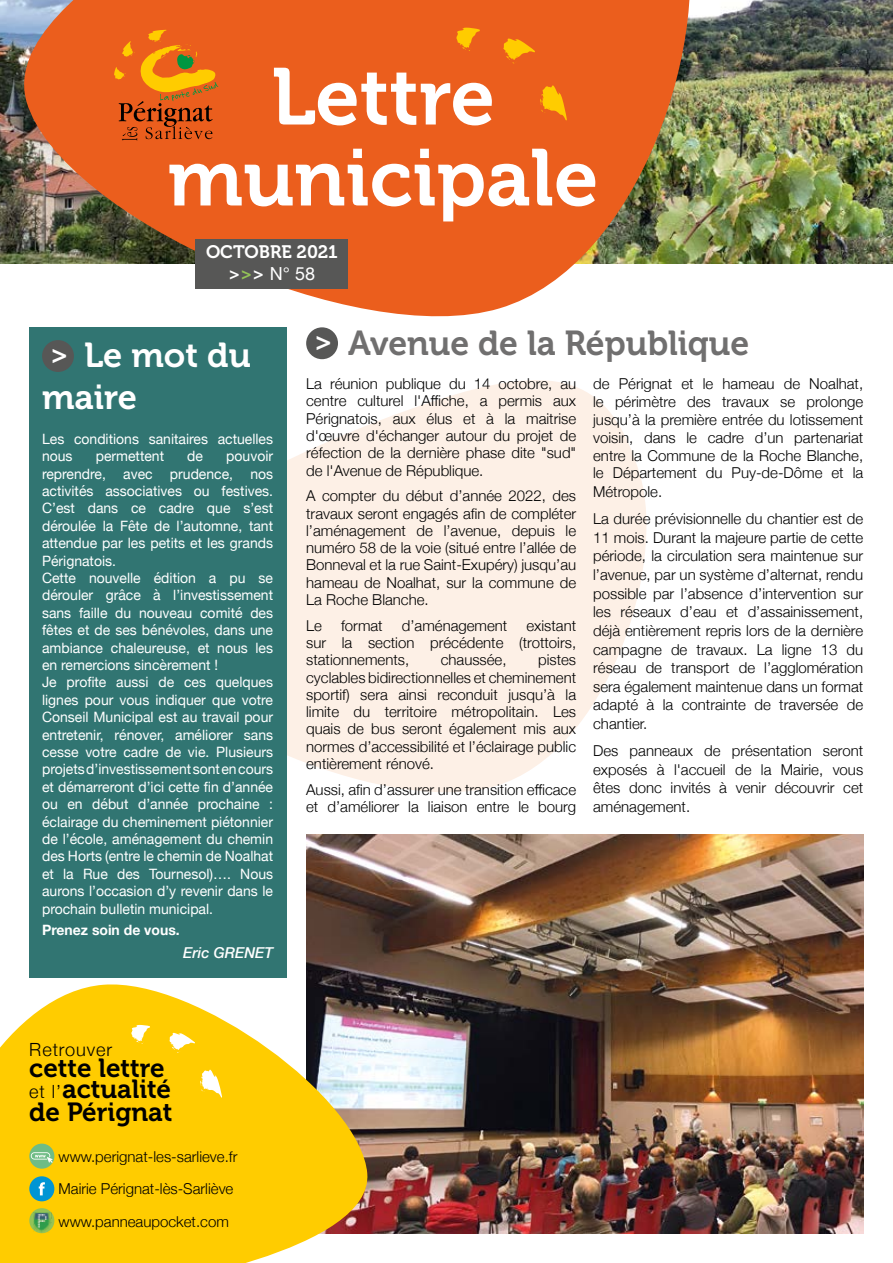
<style>
.page{position:relative;width:893px;height:1263px;background:#fff}
.page>*{position:absolute;margin:0;border:0;box-sizing:border-box;transform-origin:0 0}
.t1{font:79.95px/81px "Museo 700";color:#fff;text-align:center}
.t2{font:34.5px "Museo 700";color:#706f6f}
.t3{font:34.5px/41.7px "Museo 700";color:#fff}
.t4{font:26.1px/21.9px "Museo 700";color:#000}
.t5{font:300 18.15px "Helvetica Neue";letter-spacing:.05em;color:#000}
.t6{font:18px "Museo 700";color:#fff}
.t7{font:18px "Helvetica Neue";color:#fff}
.t8{font:300 15px/17.2px "Helvetica Neue";color:#000;text-align:justify}
.t9{font:italic 500 15px "Helvetica Neue";color:#fff}
.t10{font:14.25px/17.4px "Helvetica Neue";color:#fff}
.t11{font:700 14.25px "Helvetica Neue";color:#fff}
.s1{font-family:"Museo 700"}
.s2{font-family:"Museo 700";color:#94c356}
.s3{font-size:27.75px}
.s4{font-size:27.75px;color:#fff}
.s5{font-family:"Helvetica Neue";font-weight:300;font-size:18.15px}
</style>
<div class="page">
<svg style="left:287px;top:380px;width:360px;height:412px;fill:#fdf0e6"></svg>
<img style="left:716px;top:0;width:177px;height:264px">
<div style="left:306px;top:327px;width:32px;height:32px;background:#575756;border-radius:50%"></div>
<div style="left:29px;top:327px;width:258px;height:651px;background:#317572"></div>
<div style="left:42px;top:340px;width:32px;height:32px;background:#575756;border-radius:50%"></div>
<svg style="left:0;top:0;width:716px;height:350px;fill:#eb5e1d"></svg>
<svg style="left:114px;top:30px;width:104px;height:111px;background:#d86917"></svg>
<svg style="left:540px;top:84px;width:27px;height:38px"></svg>
<svg style="left:502px;top:37px;width:33px;height:27px"></svg>
<svg style="left:454px;top:27px;width:26px;height:25px"></svg>
<div style="left:196px;top:239px;width:152px;height:49px;background:#575756"></div>
<img style="left:306px;top:834px;width:557px;height:399px">
<svg style="left:0;top:977px;width:373px;height:286px;background:#f2ca2f"></svg>
<svg style="left:200px;top:1069px;width:22px;height:29px"></svg>
<svg style="left:168px;top:1032px;width:27px;height:21px"></svg>
<svg style="left:129px;top:1025px;width:22px;height:20px"></svg>
<div style="left:29px;top:1143px;width:25px;height:26px;background:#6fbc85;border-radius:50%"></div>
<div style="left:29px;top:1176px;width:25px;height:25px;background:#0095d4;border-radius:50%"></div>
<svg style="left:39px;top:1182px;width:6px;height:13px"></svg>
<svg style="left:29px;top:1208px;width:25px;height:25px"></svg>
<svg style="left:31px;top:1152px;width:22px;height:11px"></svg>
<img style="left:33px;top:1212px;width:18px;height:20px">
<h1 class="t1" style="left:168px;top:57px;width:432px">Lettre municipale</h1>
<p class="t6" style="left:206px;top:242px;width:133px">OCTOBRE 2021</p>
<p class="t7" style="left:229px;top:260px;width:88px"><span class="s1">&gt;</span><span class="s2">&gt;</span><span class="s1">&gt;</span> N° 58</p>
<h2 class="t3" style="left:42px;top:335px;width:210px"><span class="s3">&gt;</span> Le mot du maire</h2>
<p class="t10" style="left:42px;top:431px;width:233px">Les conditions sanitaires actuelles nous</p>
<p class="t10" style="left:42px;top:448px;width:233px;text-indent:184px">pouvoir reprendre, avec prudence, nos activités associatives ou festives.<br>C’est dans ce cadre que s’est déroulée la Fête de l’automne, tant attendue par les petits et les grands<br>Pérignatois.<br>Cette nouvelle édition a pu se dérouler grâce à l’investissement sans faille du nouveau comité des fêtes et de ses bénévoles, dans une ambiance chaleureuse, et nous les en remercions sincèrement !<br>Je profite aussi de ces quelques lignes pour vous indiquer que votre<br>Conseil Municipal est au travail pour entretenir, rénover, améliorer sans cesse votre cadre de vie. Plusieurs projets d’investissement sont en cours et démarreront d’ici cette fin d’année ou en début d’année prochaine : éclairage du cheminement piétonnier de l’école, aménagement du chemin des Horts (entre le chemin de Noalhat et la Rue des Tournesol)…. Nous aurons l’occasion d’y revenir dans le prochain bulletin municipal.</p>
<p class="t11" style="left:42px;top:919px;width:139px">Prenez soin de vous.</p>
<p class="t9" style="left:183px;top:940px;width:91px">Eric GRENET</p>
<p class="t10" style="left:96px;top:448px;width:70px">permettent</p>
<p class="t10" style="left:187px;top:448px;width:17px">de</p>
<h2 class="t2" style="left:315px;top:324px;width:436px"><span class="s4">&gt;</span> Avenue de la République</h2>
<p class="t8" style="left:306px;top:374px;width:272px">La réunion publique du 14 octobre, au centre culturel l'Affiche, a permis aux Pérignatois, aux élus et à la maitrise d'œuvre d'échanger autour du projet de réfection de la dernière phase dite "sud" de l'Avenue de République.</p>
<p class="t8" style="left:306px;top:486px;width:272px">A compter du début d’année 2022, des travaux seront engagés afin de compléter l’aménagement de l’avenue, depuis le numéro 58 de la voie (situé entre l’allée de Bonneval et la rue Saint-Exupéry) jusqu’au hameau de Noalhat, sur la commune de La Roche Blanche.</p>
<p class="t8" style="left:306px;top:616px;width:17px">Le</p>
<p class="t8" style="left:341px;top:616px;width:43px">format</p>
<p class="t8" style="left:402px;top:616px;width:107px">d’aménagement</p>
<p class="t8" style="left:593px;top:374px;width:272px;line-height:18px">de Pérignat et le hameau de Noalhat, le périmètre des travaux se prolonge jusqu’à la première entrée du lotissement voisin, dans le cadre d’un partenariat entre la Commune de la Roche Blanche, le Département du Puy-de-Dôme et la Métropole.</p>
<p class="t8" style="left:593px;top:508px;width:272px;line-height:18.6px">La durée prévisionnelle du chantier est de 11 mois. Durant la majeure partie de cette période, la circulation sera maintenue sur l’avenue, par un système d’alternat, rendu possible par l’absence d’intervention sur les réseaux d’eau et d’assainissement, déjà entièrement repris lors de la dernière campagne de travaux. La ligne 13 du réseau de transport de l’agglomération sera également maintenue dans un format adapté à la contrainte de traversée de chantier.</p>
<p class="t8" style="left:593px;top:740px;width:271px;line-height:18.6px">Des panneaux de présentation seront exposés à l'accueil de la Mairie, vous êtes donc invités à venir découvrir cet aménagement.</p>
<p class="t8" style="left:306px;top:616px;width:272px;text-indent:220px">existant sur la section précédente (trottoirs, stationnements,</p>
<p class="t8" style="left:441px;top:650px;width:67px">chaussée,</p>
<p class="t8" style="left:306px;top:650px;width:272px;text-indent:232px">pistes cyclables bidirectionnelles et cheminement sportif) sera ainsi reconduit jusqu’à la limite du territoire métropolitain. Les quais de bus seront également mis aux normes d’accessibilité et l’éclairage public entièrement rénové.</p>
<p class="t8" style="left:306px;top:779px;width:271px">Aussi, afin d’assurer une transition efficace et d’améliorer la liaison entre le bourg</p>
<p class="t5" style="left:29px;top:1035px;width:84px">Retrouver</p>
<h3 class="t4" style="left:29px;top:1057px;width:145px">cette lettre <span class="s5">et l’</span>actualité de Pérignat</h3>
<p class="t8" style="left:59px;top:1139px;width:180px;line-height:32.7px;text-align:left">www.perignat-les-sarlieve.fr<br>Mairie Pérignat-lès-Sarliève www.panneaupocket.com</p>
</div>
